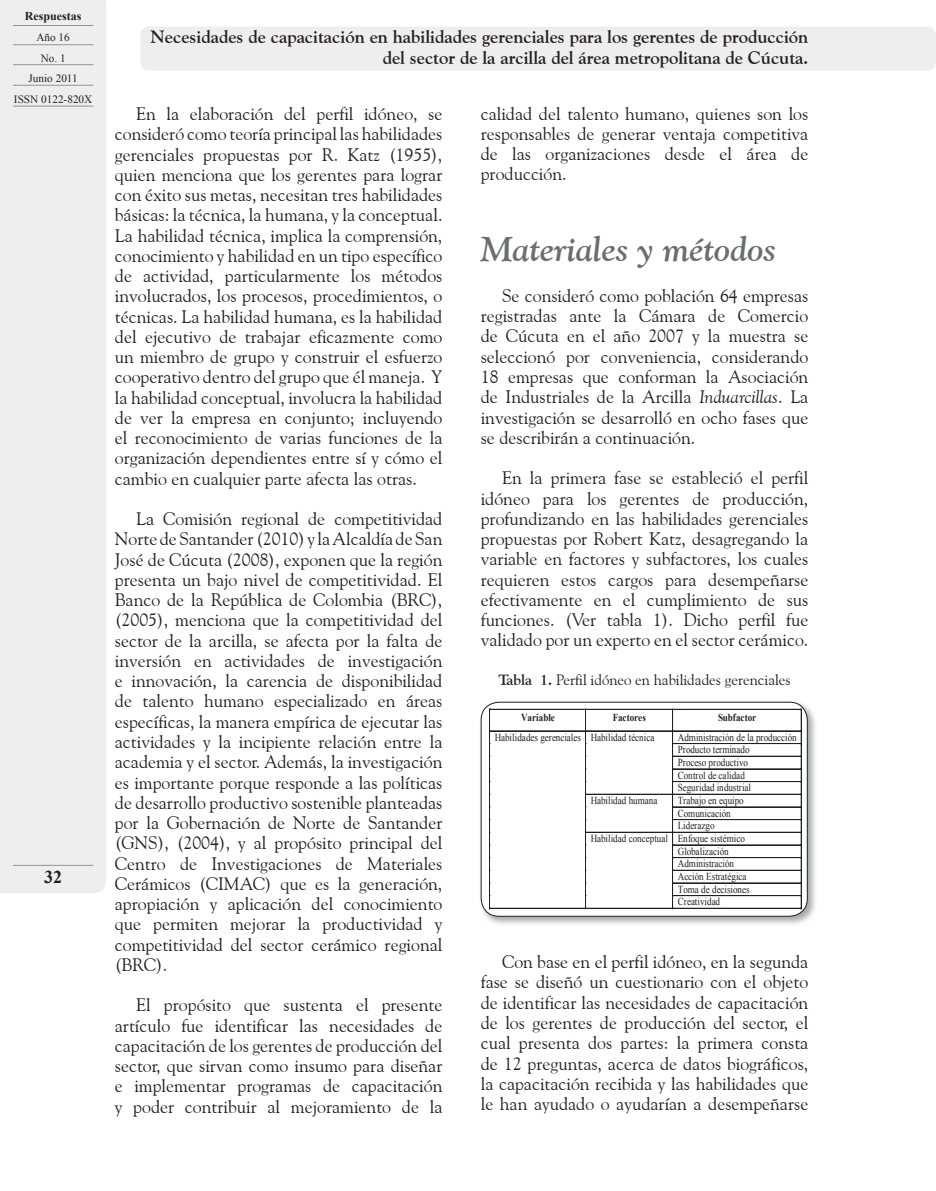
<style>
.page{position:relative;width:936px;height:1191px;background:#fff}
.page>*{position:absolute;margin:0;border:0;box-sizing:border-box;transform-origin:0 0}
.t1{font:italic 700 34.5px "Goudy Old Style BT";color:#6c6d70}
.t2{font:18px/20.2px "Goudy Old Style BT";color:#231f20;text-align:justify}
.t3{font:700 18px/21px "Goudy Old Style BT";color:#231f20;text-align:right}
.t4{font:700 18px "Times New Roman";color:#231f20}
.t5{font:15px "Goudy Old Style BT";color:#231f20}
.t6{font:700 12px "Times New Roman";color:#231f20}
.t7{font:11.25px/20.7px "Times New Roman";color:#231f20;text-align:center}
.t8{font:10.65px/12.6px "Times New Roman";color:#231f20;scale:.86 1}
.t9{font:700 10.65px "Times New Roman";color:#231f20;scale:.86 1}
.s1{font-style:italic}
.s2{font-weight:700}
</style>
<div class="page">
<div style="left:0;top:0;width:106px;height:893px;background:#eeeeef"></div>
<hr style="left:13px;top:865px;width:80px;height:1px;background:#939598">
<hr style="left:13px;top:106px;width:80px;height:1px;background:#939598">
<hr style="left:13px;top:44px;width:80px;height:1px;background:#939598">
<hr style="left:13px;top:64px;width:80px;height:1px;background:#939598">
<hr style="left:13px;top:85px;width:80px;height:1px;background:#939598">
<hr style="left:13px;top:25px;width:80px;height:1px;background:#939598">
<div style="left:140px;top:27px;width:795px;height:44px;background:#eeeeef;border-radius:9px"></div>
<img style="left:481px;top:701px;width:334px;height:223px">
<div style="left:481px;top:702px;width:326px;height:214px;background:#fff;border-radius:18px"></div>
<div style="left:480px;top:702px;width:327px;height:214px;border:1px solid #231f20;border-radius:18px"></div>
<hr style="left:490px;top:709px;width:95px;height:1px;background:#231f20">
<hr style="left:586px;top:709px;width:86px;height:1px;background:#231f20">
<hr style="left:673px;top:709px;width:128px;height:1px;background:#231f20">
<hr style="left:490px;top:731px;width:95px;height:1px;background:#231f20">
<hr style="left:490px;top:730px;width:95px;height:1px;background:#231f20">
<hr style="left:586px;top:731px;width:86px;height:1px;background:#231f20">
<hr style="left:586px;top:730px;width:86px;height:1px;background:#231f20">
<hr style="left:673px;top:731px;width:128px;height:1px;background:#231f20">
<hr style="left:673px;top:730px;width:128px;height:1px;background:#231f20">
<hr style="left:673px;top:743px;width:128px;height:1px;background:#231f20">
<hr style="left:673px;top:756px;width:128px;height:1px;background:#231f20">
<hr style="left:673px;top:769px;width:128px;height:1px;background:#231f20">
<hr style="left:673px;top:768px;width:128px;height:1px;background:#231f20">
<hr style="left:673px;top:781px;width:128px;height:1px;background:#231f20">
<hr style="left:586px;top:794px;width:86px;height:1px;background:#231f20">
<hr style="left:673px;top:794px;width:128px;height:1px;background:#231f20">
<hr style="left:673px;top:807px;width:128px;height:1px;background:#231f20">
<hr style="left:673px;top:806px;width:128px;height:1px;background:#231f20">
<hr style="left:673px;top:819px;width:128px;height:1px;background:#231f20">
<hr style="left:586px;top:832px;width:86px;height:1px;background:#231f20">
<hr style="left:673px;top:832px;width:128px;height:1px;background:#231f20">
<hr style="left:673px;top:845px;width:128px;height:1px;background:#231f20">
<hr style="left:673px;top:844px;width:128px;height:1px;background:#231f20">
<hr style="left:673px;top:857px;width:128px;height:1px;background:#231f20">
<hr style="left:673px;top:870px;width:128px;height:1px;background:#231f20">
<hr style="left:673px;top:883px;width:128px;height:1px;background:#231f20">
<hr style="left:673px;top:882px;width:128px;height:1px;background:#231f20">
<hr style="left:673px;top:895px;width:128px;height:1px;background:#231f20">
<svg style="left:489px;top:709px;width:2px;height:200px"></svg>
<hr style="left:490px;top:908px;width:95px;height:1px;background:#231f20">
<svg style="left:585px;top:709px;width:1px;height:200px"></svg>
<hr style="left:586px;top:908px;width:86px;height:1px;background:#231f20">
<svg style="left:672px;top:709px;width:1px;height:200px"></svg>
<hr style="left:673px;top:908px;width:128px;height:1px;background:#231f20">
<svg style="left:800px;top:709px;width:2px;height:200px"></svg>
<p class="t6" style="left:25px;top:8px;width:58px">Respuestas</p>
<p class="t7" style="left:14px;top:26px;width:80px">Año 16<br>No. 1<br>Junio 2011<br>ISSN 0122-820X</p>
<p class="t4" style="left:44px;top:864px;width:19px">32</p>
<p class="t3" style="left:150px;top:26px;width:659px">Necesidades de capacitación en habilidades gerenciales para los gerentes de producción del sector de la arcilla del área metropolitana de Cúcuta.</p>
<p class="t2" style="left:115px;top:103px;width:329px;text-indent:21px">En la elaboración del perfil idóneo, se consideró como teoría principal las habilidades gerenciales propuestas por R. Katz (1955), quien menciona que los gerentes para lograr con éxito sus metas, necesitan tres habilidades básicas: la técnica, la humana, y la conceptual.<br>La habilidad técnica, implica la comprensión, conocimiento y habilidad en un tipo específico de actividad, particularmente los métodos involucrados, los procesos, procedimientos, o técnicas. La habilidad humana, es la habilidad del ejecutivo de trabajar eficazmente como un miembro de grupo y construir el esfuerzo cooperativo dentro del grupo que él maneja. Y la habilidad conceptual, involucra la habilidad de ver la empresa en conjunto; incluyendo el reconocimiento de varias funciones de la organización dependientes entre sí y cómo el cambio en cualquier parte afecta las otras.</p>
<p class="t2" style="left:115px;top:508px;width:329px;text-indent:21px">La Comisión regional de competitividad Norte de Santander (2010) y la Alcaldía de San José de Cúcuta (2008), exponen que la región presenta un bajo nivel de competitividad. El Banco de la República de Colombia (BRC), (2005), menciona que la competitividad del sector de la arcilla, se afecta por la falta de inversión en actividades de investigación e innovación, la carencia de disponibilidad de talento humano especializado en áreas específicas, la manera empírica de ejecutar las actividades y la incipiente relación entre la academia y el sector. Además, la investigación es importante porque responde a las políticas de desarrollo productivo sostenible planteadas por la Gobernación de Norte de Santander (GNS), (2004), y al propósito principal del Centro de Investigaciones de Materiales Cerámicos (CIMAC) que es la generación, apropiación y aplicación del conocimiento que permiten mejorar la productividad y competitividad del sector cerámico regional (BRC).</p>
<p class="t2" style="left:115px;top:994px;width:329px;text-indent:21px">El propósito que sustenta el presente artículo fue identificar las necesidades de capacitación de los gerentes de producción del sector, que sirvan como insumo para diseñar e implementar programas de capacitación y poder contribuir al mejoramiento de la</p>
<p class="t2" style="left:480px;top:103px;width:329px">calidad del talento humano, quienes son los responsables de generar ventaja competitiva de las organizaciones desde el área de producción.</p>
<h1 class="t1" style="left:480px;top:228px;width:296px">Materiales y métodos</h1>
<p class="t2" style="left:480px;top:285px;width:329px;text-indent:21px">Se consideró como población 64 empresas registradas ante la Cámara de Comercio de Cúcuta en el año 2007 y la muestra se seleccionó por conveniencia, considerando 18 empresas que conforman la Asociación de Industriales de la Arcilla <span class="s1">Induarcillas</span>. La investigación se desarrolló en ocho fases que se describirán a continuación.</p>
<p class="t2" style="left:480px;top:467px;width:329px;text-indent:21px">En la primera fase se estableció el perfil idóneo para los gerentes de producción, profundizando en las habilidades gerenciales propuestas por Robert Katz, desagregando la variable en factores y subfactores, los cuales requieren estos cargos para desempeñarse efectivamente en el cumplimiento de sus funciones. (Ver tabla 1). Dicho perfil fue validado por un experto en el sector cerámico.</p>
<p class="t5" style="left:498px;top:670px;width:294px"><span class="s2">Tabla 1.</span> Perfil idóneo en habilidades gerenciales</p>
<p class="t9" style="left:521px;top:710px;width:41px">Variable</p>
<p class="t9" style="left:612px;top:710px;width:40px">Factores</p>
<p class="t9" style="left:718px;top:710px;width:46px">Subfactor</p>
<p class="t8" style="left:494px;top:730px;width:187px">Habilidades gerenciales Habilidad técnica</p>
<p class="t8" style="left:677px;top:730px;width:140px">Administración de la producción<br>Producto terminado<br>Proceso productivo<br>Control de calidad<br>Seguridad industrial</p>
<p class="t8" style="left:590px;top:794px;width:79px">Habilidad humana</p>
<p class="t8" style="left:677px;top:794px;width:78px">Trabajo en equipo</p>
<p class="t8" style="left:677px;top:806px;width:63px">Comunicación</p>
<p class="t8" style="left:677px;top:819px;width:44px">Liderazgo</p>
<p class="t8" style="left:590px;top:832px;width:181px">Habilidad conceptual Enfoque sistémico</p>
<p class="t8" style="left:677px;top:844px;width:61px">Globalización</p>
<p class="t8" style="left:677px;top:857px;width:67px">Administración</p>
<p class="t8" style="left:677px;top:870px;width:81px">Acción Estratégica</p>
<p class="t8" style="left:677px;top:882px;width:85px">Toma de decisiones</p>
<p class="t8" style="left:677px;top:895px;width:51px">Creatividad</p>
<p class="t2" style="left:480px;top:951px;width:329px;text-indent:21px">Con base en el perfil idóneo, en la segunda fase se diseñó un cuestionario con el objeto de identificar las necesidades de capacitación de los gerentes de producción del sector, el cual presenta dos partes: la primera consta de 12 preguntas, acerca de datos biográficos, la capacitación recibida y las habilidades que le han ayudado o ayudarían a desempeñarse</p>
</div>
